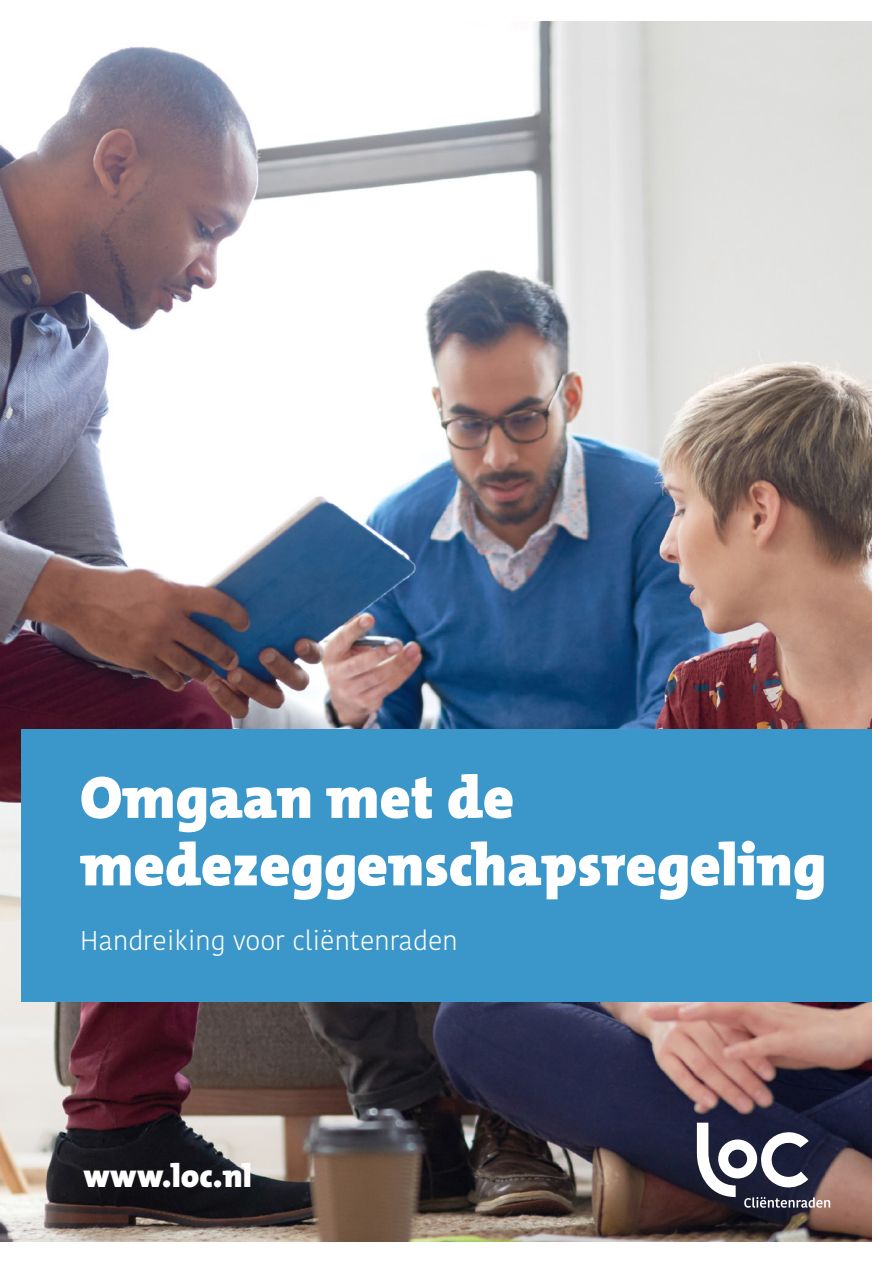
<style>
.page{position:relative;width:893px;height:1263px;background:#fff}
.page>*{position:absolute;margin:0;border:0;box-sizing:border-box;transform-origin:0 0}
.Header_Cover{font:800 60px/67.5px "T Mix";color:#fff}
.t1{font:800 33px "T Mix";color:#fff}
.Subtekst_cover{font:300 27px "Kohinoor Bangla";color:#fff}
</style>
<div class="page">
<img style="left:0;top:21px;width:872px;height:1221px">
<div style="left:21px;top:729px;width:851px;height:272px;background:#3b97c9"></div>
<svg style="left:697px;top:1123px;width:133px;height:85px"></svg>
<p class="Header_Cover" style="left:80px;top:763px;width:748px">Omgaan met de medezeggenschapsregeling</p>
<p class="Subtekst_cover" style="left:80px;top:921px;width:379px">Handreiking voor cliëntenraden</p>
<p class="t1" style="left:84px;top:1148px;width:170px">www.loc.nl</p>
</div>
